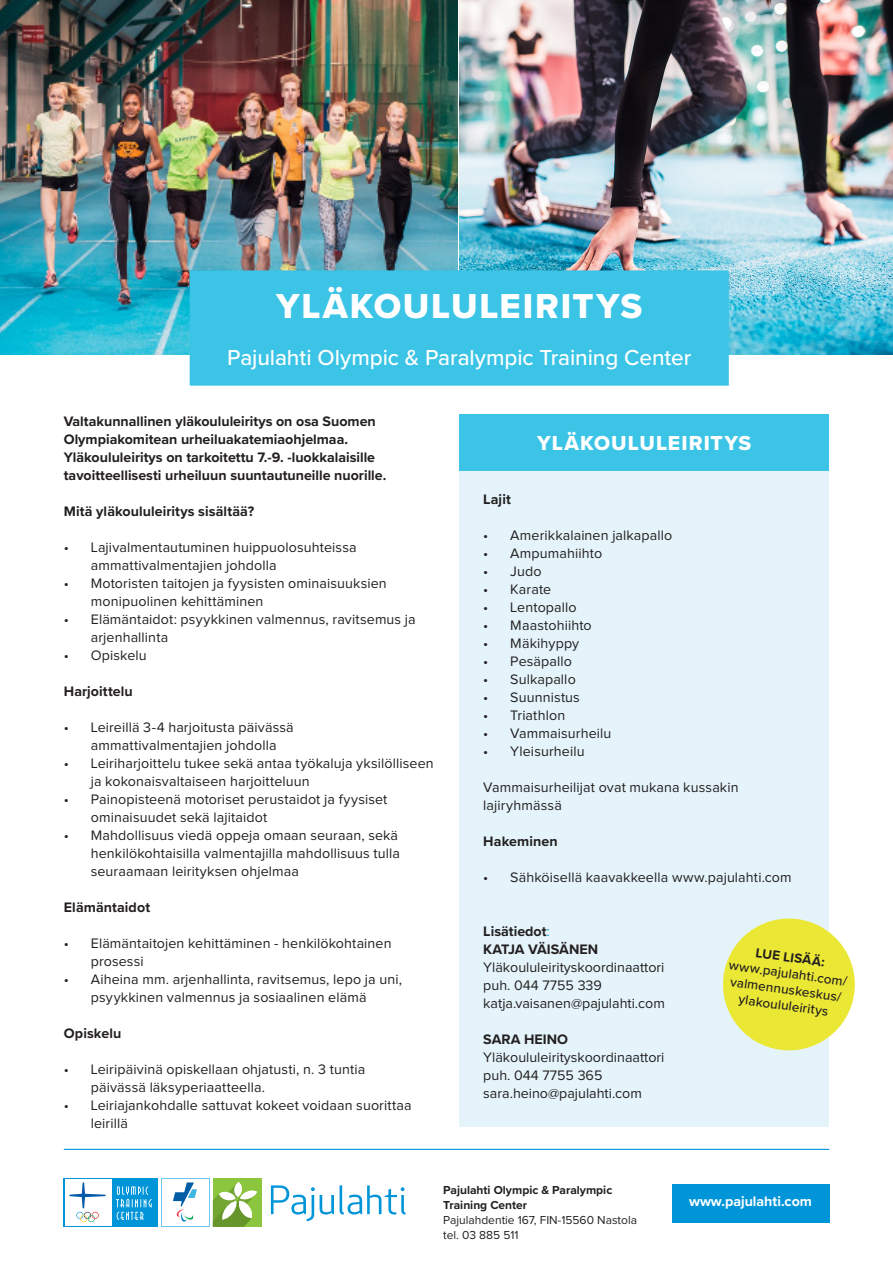
<style>
.page{position:relative;width:893px;height:1263px;background:#fff}
.page>*{position:absolute;margin:0;border:0;box-sizing:border-box;transform-origin:0 0}
.Leipäteksti_9_5_pt{font:36px "Proxima Nova Extrabld";letter-spacing:.05em;color:#fff}
.Leipäteksti_9_5_pt-2{font:500 22.5px "Proxima Nova";letter-spacing:-.005em;color:#fff}
.Infoboksin_otsikko{font:21px "Proxima Nova Extrabld";letter-spacing:.05em;color:#fff}
.Väliotsikko{font:14.25px/18px "Proxima Nova";letter-spacing:.01em;color:#231f20}
.Leipäteksti_englanti{font:700 14.25px/18px "Proxima Nova";color:#231f20}
.Ingressi{font:700 14.25px "Proxima Nova";letter-spacing:.005em;color:#231f20}
.Ingressi-2{font:14.25px "Proxima Nova";letter-spacing:.01em;color:#231f20}
.Väliotsikko-2{font:700 14.25px "Proxima Nova";color:#231f20}
.Leipäteksti_englanti-2{font:700 14.25px "Proxima Nova";color:#fff}
.Ingressi-3{font:500 13.5px/16.2px "Proxima Nova";color:#231f20;text-align:center}
.Ingressi-4{font:700 13.5px "Proxima Nova";color:#231f20}
.Osoitetiedot_8_pt{font:12px "Proxima Nova";color:#231f20}
.Osoitetiedot_8_pt-2{font:700 12px "Proxima Nova";color:#231f20}
.s1{font-weight:400;color:#0095d9}
</style>
<div class="page">
<div style="left:459px;top:471px;width:370px;height:656px;background:#e4f4fa"></div>
<div style="left:459px;top:415px;width:370px;height:56px;background:#3bc4e6"></div>
<div style="left:672px;top:1184px;width:157px;height:38px;background:#0095d9"></div>
<hr style="left:64px;top:1149px;width:765px;height:1px;background:#0095d9">
<img style="left:0;top:0;width:457px;height:355px">
<svg style="left:271px;top:1185px;width:134px;height:36px"></svg>
<div style="left:213px;top:1178px;width:48px;height:49px;background:#8bc63e"></div>
<svg style="left:213px;top:1182px;width:44px;height:45px"></svg>
<svg style="left:173px;top:1182px;width:24px;height:39px"></svg>
<div style="left:64px;top:1178px;width:94px;height:49px;background:#0095d9"></div>
<svg style="left:116px;top:1186px;width:36px;height:34px"></svg>
<div style="left:65px;top:1179px;width:46px;height:46px;background:#fff"></div>
<svg style="left:69px;top:1182px;width:37px;height:40px"></svg>
<img style="left:459px;top:0;width:434px;height:355px">
<div style="left:190px;top:270px;width:539px;height:116px;background:#3bc4e6"></div>
<svg style="left:723px;top:918px;width:132px;height:133px"></svg>
<p class="Leipäteksti_9_5_pt" style="left:276px;top:279px;width:368px">YLÄKOULULEIRITYS</p>
<p class="Leipäteksti_9_5_pt-2" style="left:227px;top:341px;width:466px">Pajulahti Olympic &amp; Paralympic Training Center</p>
<p class="Leipäteksti_englanti" style="left:64px;top:412px;width:324px">Valtakunnallinen yläkoululeiritys on osa Suomen Olympiakomitean urheiluakatemiaohjelmaa.<br>Yläkoululeiritys on tarkoitettu 7.-9. -luokkalaisille tavoitteellisesti urheiluun suuntautuneille nuorille.</p>
<p class="Ingressi" style="left:64px;top:500px;width:192px">Mitä yläkoululeiritys sisältää?</p>
<p class="Väliotsikko" style="left:91px;top:539px;width:267px;text-indent:-27px">• Lajivalmentautuminen huippuolosuhteissa ammattivalmentajien johdolla</p>
<p class="Väliotsikko" style="left:91px;top:575px;width:297px;text-indent:-27px">• Motoristen taitojen ja fyysisten ominaisuuksien monipuolinen kehittäminen</p>
<p class="Väliotsikko" style="left:91px;top:611px;width:326px;text-indent:-27px">• Elämäntaidot: psyykkinen valmennus, ravitsemus ja arjenhallinta</p>
<p class="Väliotsikko" style="left:64px;top:647px;width:85px">• Opiskelu</p>
<p class="Ingressi" style="left:64px;top:680px;width:71px">Harjoittelu</p>
<p class="Väliotsikko" style="left:91px;top:719px;width:204px;text-indent:-27px">• Leireillä 3-4 harjoitusta päivässä ammattivalmentajien johdolla</p>
<p class="Väliotsikko" style="left:91px;top:755px;width:344px;text-indent:-27px">• Leiriharjoittelu tukee sekä antaa työkaluja yksilölliseen ja kokonaisvaltaiseen harjoitteluun</p>
<p class="Väliotsikko" style="left:91px;top:791px;width:298px;text-indent:-27px">• Painopisteenä motoriset perustaidot ja fyysiset ominaisuudet sekä lajitaidot</p>
<p class="Väliotsikko" style="left:91px;top:827px;width:311px;text-indent:-27px">• Mahdollisuus viedä oppeja omaan seuraan, sekä henkilökohtaisilla valmentajilla mahdollisuus tulla seuraamaan leirityksen ohjelmaa</p>
<p class="Ingressi" style="left:64px;top:896px;width:88px">Elämäntaidot</p>
<p class="Väliotsikko" style="left:91px;top:935px;width:302px;text-indent:-27px">• Elämäntaitojen kehittäminen - henkilökohtainen prosessi</p>
<p class="Väliotsikko" style="left:64px;top:971px;width:340px;text-align:center">• Aiheina mm. arjenhallinta, ravitsemus, lepo ja uni, psyykkinen valmennus ja sosiaalinen elämä</p>
<p class="Ingressi" style="left:64px;top:1022px;width:59px">Opiskelu</p>
<p class="Väliotsikko" style="left:91px;top:1061px;width:276px;text-indent:-27px">• Leiripäivinä opiskellaan ohjatusti, n. 3 tuntia päivässä läksyperiaatteella.</p>
<p class="Väliotsikko" style="left:91px;top:1097px;width:322px;text-indent:-27px">• Leiriajankohdalle sattuvat kokeet voidaan suorittaa leirillä</p>
<p class="Infoboksin_otsikko" style="left:537px;top:428px;width:216px">YLÄKOULULEIRITYS</p>
<p class="Ingressi" style="left:483px;top:489px;width:29px">Lajit</p>
<p class="Väliotsikko" style="left:483px;top:527px;width:190px">• Amerikkalainen jalkapallo</p>
<p class="Väliotsikko" style="left:483px;top:545px;width:120px">• Ampumahiihto</p>
<p class="Väliotsikko" style="left:483px;top:563px;width:60px">• Judo</p>
<p class="Väliotsikko" style="left:483px;top:581px;width:69px">• Karate</p>
<p class="Väliotsikko" style="left:483px;top:599px;width:95px">• Lentopallo</p>
<p class="Väliotsikko" style="left:483px;top:617px;width:110px">• Maastohiihto</p>
<p class="Väliotsikko" style="left:483px;top:635px;width:97px">• Mäkihyppy</p>
<p class="Väliotsikko" style="left:483px;top:653px;width:90px">• Pesäpallo</p>
<p class="Väliotsikko" style="left:483px;top:671px;width:94px">• Sulkapallo</p>
<p class="Väliotsikko" style="left:483px;top:689px;width:98px">• Suunnistus</p>
<p class="Väliotsikko" style="left:483px;top:707px;width:83px">• Triathlon</p>
<p class="Väliotsikko" style="left:483px;top:725px;width:130px">• Vammaisurheilu</p>
<p class="Väliotsikko" style="left:483px;top:743px;width:103px">• Yleisurheilu</p>
<p class="Ingressi-2" style="left:483px;top:781px;width:257px">Vammaisurheilijat ovat mukana kussakin</p>
<p class="Ingressi-2" style="left:483px;top:799px;width:80px">lajiryhmässä</p>
<p class="Ingressi" style="left:483px;top:831px;width:76px">Hakeminen</p>
<p class="Väliotsikko" style="left:483px;top:869px;width:310px">• Sähköisellä kaavakkeella www.pajulahti.com</p>
<p class="Väliotsikko-2" style="left:483px;top:921px;width:68px">Lisätiedot<span class="s1">:</span></p>
<p class="Väliotsikko-2" style="left:483px;top:939px;width:116px">KATJA VÄISÄNEN</p>
<p class="Väliotsikko" style="left:483px;top:959px;width:183px">Yläkoululeirityskoordinaattori puh. 044 7755 339</p>
<p class="Väliotsikko" style="left:483px;top:995px;width:183px">katja.vaisanen@pajulahti.com</p>
<p class="Väliotsikko-2" style="left:483px;top:1029px;width:86px">SARA HEINO</p>
<p class="Väliotsikko" style="left:483px;top:1049px;width:183px">Yläkoululeirityskoordinaattori puh. 044 7755 365</p>
<p class="Väliotsikko" style="left:483px;top:1085px;width:160px">sara.heino@pajulahti.com</p>
<p class="Ingressi-4" style="left:757px;top:942px;width:71px;rotate:8deg">LUE LISÄÄ:</p>
<p class="Ingressi-3" style="left:730px;top:956px;width:121px;rotate:8deg">www.pajulahti.com/ valmennuskeskus/ ylakoululeiritys</p>
<p class="Osoitetiedot_8_pt-2" style="left:443px;top:1180px;width:171px">Pajulahti Olympic &amp; Paralympic</p>
<p class="Osoitetiedot_8_pt-2" style="left:443px;top:1195px;width:85px">Training Center</p>
<p class="Osoitetiedot_8_pt" style="left:443px;top:1214px;width:195px">Pajulahdentie 167, FIN-15560 Nastola</p>
<p class="Osoitetiedot_8_pt" style="left:443px;top:1229px;width:77px">tel. 03 885 511</p>
<p class="Leipäteksti_englanti-2" style="left:689px;top:1191px;width:124px">www.pajulahti.com</p>
</div>
